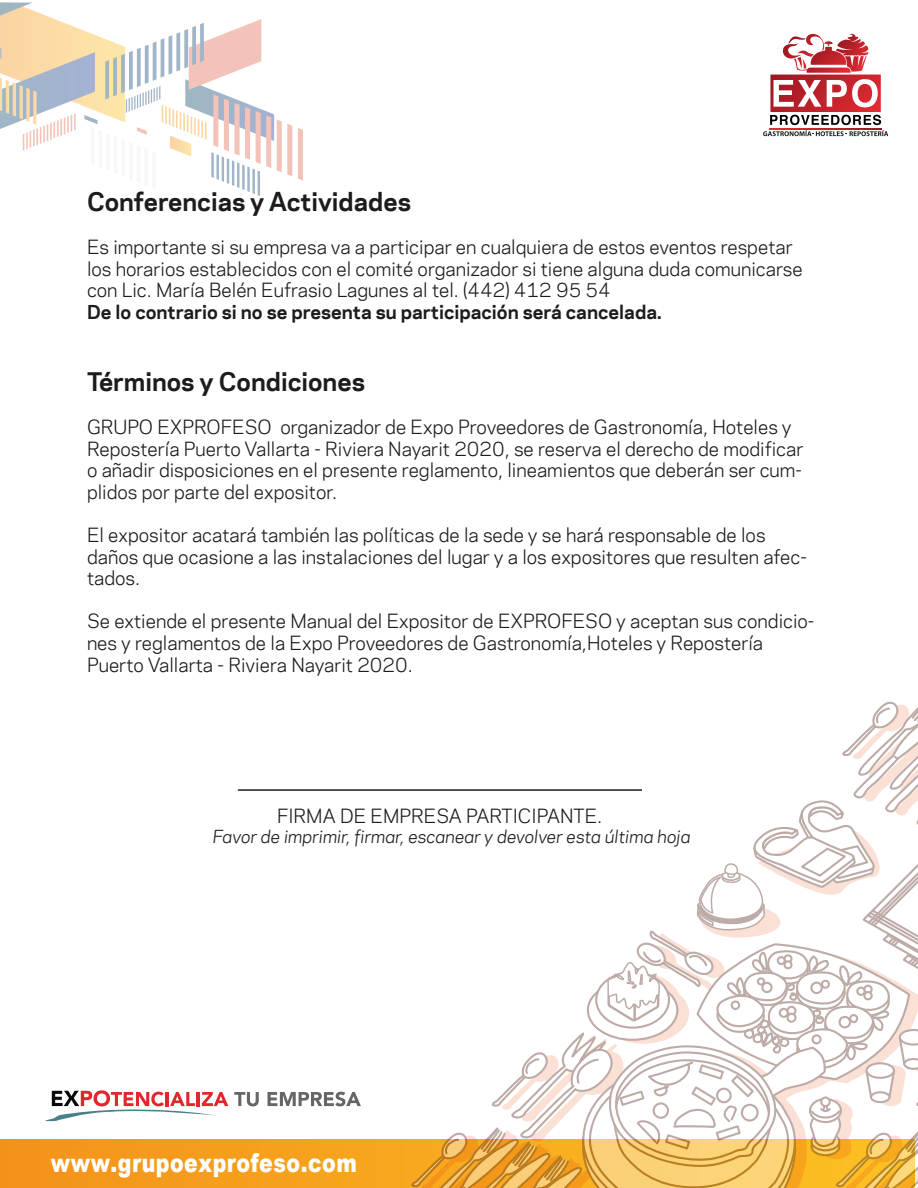
<style>
.page{position:relative;width:918px;height:1188px;background:#fff}
.page>*{position:absolute;margin:0;border:0;box-sizing:border-box;transform-origin:0 0}
.t1{font:900 25.65px "Arial";letter-spacing:.025em;color:#fff;scale:.8 1}
.t2{font:700 24px "Chemours Sans";color:#1c1c1b}
.t3{font:18px/21.6px "Chemours Sans";color:#1c1c1b}
.t4{font:700 18px "Chemours Sans";color:#1c1c1b}
.t5{font:italic 16.5px "Chemours Sans";color:#1c1c1b}
</style>
<div class="page">
<div style="left:0;top:1140px;width:914px;height:48px;background:#f59d1c"></div>
<svg style="left:409px;top:701px;width:509px;height:487px"></svg>
<svg style="left:763px;top:34px;width:125px;height:102px"></svg>
<svg style="left:234px;top:1092px;width:25px;height:14px"></svg>
<svg style="left:268px;top:1092px;width:93px;height:14px"></svg>
<svg style="left:45px;top:1090px;width:183px;height:31px"></svg>
<svg style="left:298px;top:128px;width:5px;height:53px"></svg>
<svg style="left:0;top:3px;width:292px;height:193px"></svg>
<hr style="left:238px;top:789px;width:404px;height:2px;background:#1c1c1b">
<h2 class="t2" style="left:87px;top:184px;width:326px">Conferencias y Actividades</h2>
<p class="t3" style="left:87px;top:235px;width:717px">Es importante si su empresa va a participar en cualquiera de estos eventos respetar los horarios establecidos con el comité organizador si tiene alguna duda comunicarse con Lic. María Belén Eufrasio Lagunes al tel. (442) 412 95 54</p>
<p class="t4" style="left:87px;top:298px;width:576px">De lo contrario si no se presenta su participación será cancelada.</p>
<h2 class="t2" style="left:87px;top:364px;width:280px">Términos y Condiciones</h2>
<p class="t3" style="left:87px;top:415px;width:718px">GRUPO EXPROFESO organizador de Expo Proveedores de Gastronomía, Hoteles y Repostería Puerto Vallarta - Riviera Nayarit 2020, se reserva el derecho de modificar o añadir disposiciones en el presente reglamento, lineamientos que deberán ser cum&shy;plidos por parte del expositor.</p>
<p class="t3" style="left:87px;top:523px;width:721px">El expositor acatará también las políticas de la sede y se hará responsable de los daños que ocasione a las instalaciones del lugar y a los expositores que resulten afec&shy;tados.</p>
<p class="t3" style="left:87px;top:610px;width:729px">Se extiende el presente Manual del Expositor de EXPROFESO y aceptan sus condicio&shy;nes y reglamentos de la Expo Proveedores de Gastronomía,Hoteles y Repostería<br>Puerto Vallarta - Riviera Nayarit 2020.</p>
<p class="t3" style="left:277px;top:804px;width:327px">FIRMA DE EMPRESA PARTICIPANTE.</p>
<p class="t5" style="left:213px;top:824px;width:479px">Favor de imprimir, firmar, escanear y devolver esta última hoja</p>
<h1 class="t1" style="left:51px;top:1144px;width:384px">www.grupoexprofeso.com</h1>
</div>
